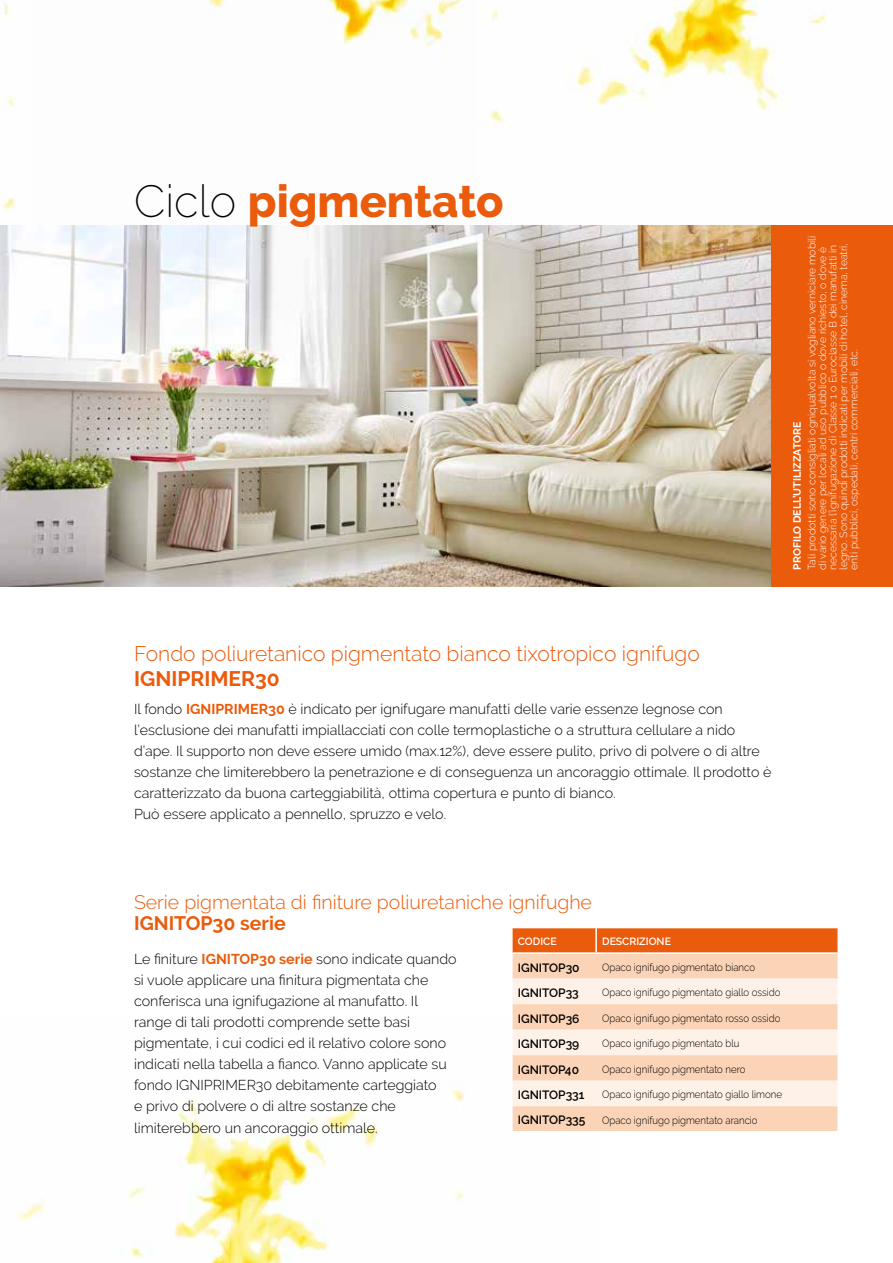
<style>
.page{position:relative;width:893px;height:1263px;background:#fff}
.page>*{position:absolute;margin:0;border:0;box-sizing:border-box;transform-origin:0 0}
.t1{font:800 45px "Raleway";color:#ea5b0b}
.t2{font:300 21px "Raleway";color:#ea5b0b}
.t3{font:700 21px "Raleway";color:#ea5b0b}
.t4{font:300 19.5px "Raleway";color:#ea5b0b}
.t5{font:700 19.5px "Raleway";color:#ea5b0b}
.t6{font:300 14.25px/21px "Raleway";color:#000}
.t7{font:600 12px "Raleway";color:#000}
.t8{font:300 10.5px/10.5px "Raleway";color:#fff}
.t9{font:300 10.5px "Raleway";color:#000;scale:.92 1}
.t10{font:700 10.5px "Raleway";color:#fff}
.t11{font:600 10.5px "Raleway";color:#fff}
.s1{font-weight:200;color:#000}
.s2{font-weight:700;color:#ea5b0b}
</style>
<div class="page">
<img style="left:207px;top:0;width:620px;height:127px">
<img style="left:15px;top:1082px;width:450px;height:181px">
<img style="left:0;top:225px;width:772px;height:362px">
<div style="left:772px;top:225px;width:121px;height:362px;background:#ea5b0b"></div>
<div style="left:513px;top:928px;width:324px;height:24px;background:#ea5b0b"></div>
<div style="left:513px;top:954px;width:324px;height:177px;background:#fbd3b6"></div>
<svg style="left:513px;top:978px;width:324px;height:128px;background:#fce5d3"></svg>
<hr style="left:595px;top:928px;width:2px;height:24px;background:#fff">
<h1 class="t1" style="left:134px;top:175px;width:371px"><span class="s1">Ciclo</span> pigmentato</h1>
<p class="t8" style="left:806px;top:570px;width:335px;rotate:-90deg">Tali prodotti sono consigliati ogniqualvolta si vogliano verniciare mobili di vario genere per locali ad uso pubblico o dove richiesto, o dove è necessaria l’ignifugazione di Classe 1 o Euroclasse B dei manufatti in legno. Sono quindi prodotti indicati per mobili di hotel, cinema, teatri, enti pubblici, ospedali, centri commerciali, etc.</p>
<p class="t10" style="left:791px;top:570px;width:149px;rotate:-90deg">PROFILO DELL’UTILIZZATORE</p>
<h2 class="t2" style="left:134px;top:641px;width:567px">Fondo poliuretanico pigmentato bianco tixotropico ignifugo</h2>
<h2 class="t3" style="left:134px;top:666px;width:147px">IGNIPRIMER30</h2>
<p class="t6" style="left:134px;top:699px;width:639px">Il fondo <span class="s2">IGNIPRIMER30</span> è indicato per ignifugare manufatti delle varie essenze legnose con l’esclusione dei manufatti impiallacciati con colle termoplastiche o a struttura cellulare a nido d’ape. Il supporto non deve essere umido (max.12%), deve essere pulito, privo di polvere o di altre sostanze che limiterebbero la penetrazione e di conseguenza un ancoraggio ottimale. Il prodotto è caratterizzato da buona carteggiabilità, ottima copertura e punto di bianco.<br>Può essere applicato a pennello, spruzzo e velo.</p>
<h3 class="t4" style="left:134px;top:891px;width:459px">Serie pigmentata di finiture poliuretaniche ignifughe</h3>
<h3 class="t5" style="left:134px;top:912px;width:153px">IGNITOP30 serie</h3>
<p class="t6" style="left:134px;top:949px;width:324px">Le finiture <span class="s2">IGNITOP30 serie</span> sono indicate quando si vuole applicare una finitura pigmentata che conferisca una ignifugazione al manufatto. Il range di tali prodotti comprende sette basi pigmentate, i cui codici ed il relativo colore sono indicati nella tabella a fianco. Vanno applicate su fondo IGNIPRIMER30 debitamente carteggiato<br>e privo di polvere o di altre sostanze che limiterebbero un ancoraggio ottimale.</p>
<p class="t11" style="left:518px;top:935px;width:40px">CODICE</p>
<p class="t11" style="left:602px;top:935px;width:70px">DESCRIZIONE</p>
<p class="t7" style="left:518px;top:961px;width:63px">IGNITOP30</p>
<p class="t9" style="left:602px;top:961px;width:168px">Opaco ignifugo pigmentato bianco</p>
<p class="t7" style="left:518px;top:986px;width:63px">IGNITOP33</p>
<p class="t9" style="left:602px;top:986px;width:195px">Opaco ignifugo pigmentato giallo ossido</p>
<p class="t7" style="left:518px;top:1011px;width:63px">IGNITOP36</p>
<p class="t9" style="left:602px;top:1012px;width:195px">Opaco ignifugo pigmentato rosso ossido</p>
<p class="t7" style="left:518px;top:1037px;width:63px">IGNITOP39</p>
<p class="t9" style="left:602px;top:1037px;width:151px">Opaco ignifugo pigmentato blu</p>
<p class="t7" style="left:518px;top:1062px;width:63px">IGNITOP40</p>
<p class="t9" style="left:602px;top:1063px;width:157px">Opaco ignifugo pigmentato nero</p>
<p class="t7" style="left:518px;top:1088px;width:68px">IGNITOP331</p>
<p class="t9" style="left:602px;top:1088px;width:197px">Opaco ignifugo pigmentato giallo limone</p>
<p class="t7" style="left:518px;top:1113px;width:69px">IGNITOP335</p>
<p class="t9" style="left:602px;top:1114px;width:171px">Opaco ignifugo pigmentato arancio</p>
</div>
